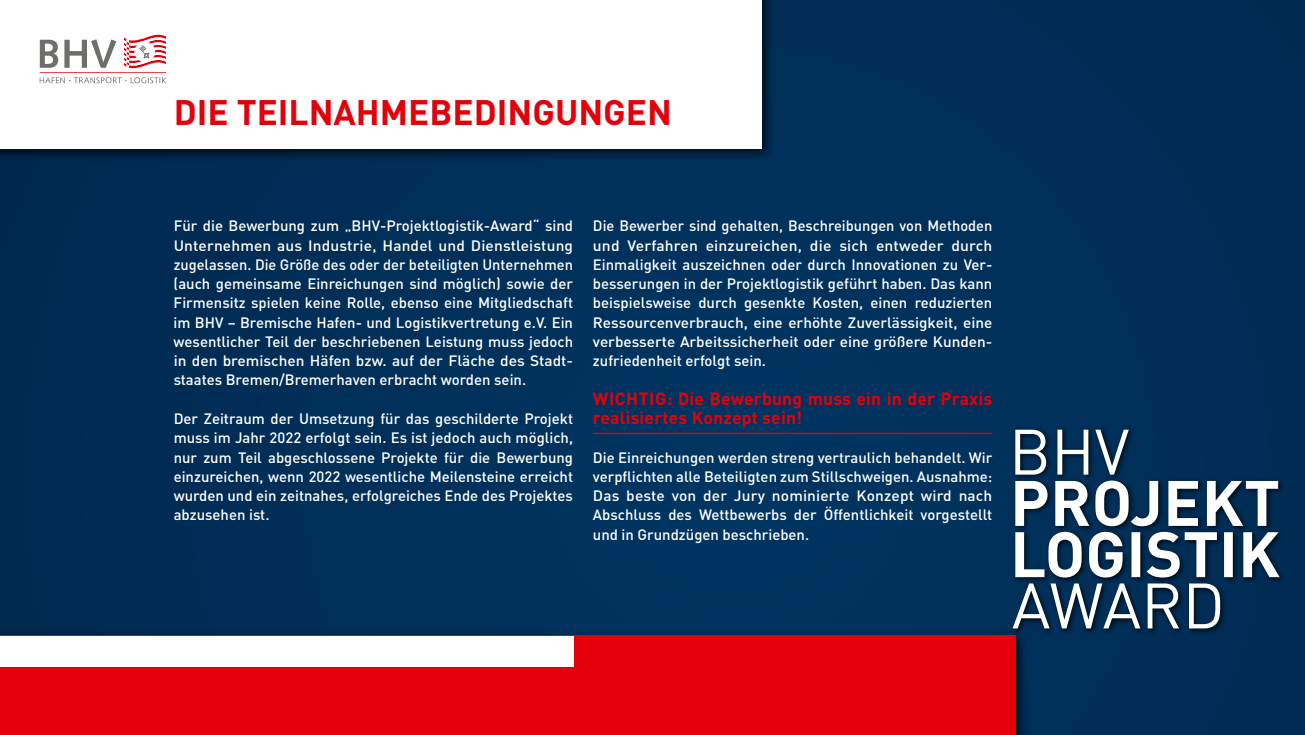
<style>
.page{position:relative;width:1305px;height:735px;background:#fff}
.page>*{position:absolute;margin:0;border:0;box-sizing:border-box;transform-origin:0 0}
.t1{font:700 35px "DIN";color:#e3000b}
.t2{font:700 17.5px/19.2px "DIN";letter-spacing:.01em;color:#e3000b}
.t3{font:500 14.88px/19.2px "DIN";color:#fff;text-align:justify}
</style>
<div class="page">
<div style="left:0;top:0;width:1305px;height:734px;background:#002f58"></div>
<div style="left:1009px;top:426px;width:277px;height:209px;background:#000;opacity:.75"></div>
<svg style="left:1015px;top:480px;width:264px;height:97px"></svg>
<svg style="left:1015px;top:429px;width:113px;height:45px"></svg>
<svg style="left:1012px;top:583px;width:208px;height:45px"></svg>
<div style="left:0;top:628px;width:1029px;height:106px;background:#000;opacity:.75"></div>
<div style="left:0;top:635px;width:1015px;height:99px;background:#e3000b"></div>
<div style="left:0;top:635px;width:573px;height:31px;background:#fff"></div>
<div style="left:0;top:0;width:775px;height:163px;background:#000;opacity:.75"></div>
<div style="left:0;top:0;width:761px;height:149px;background:#fff"></div>
<svg style="left:40px;top:34px;width:126px;height:49px"></svg>
<hr style="left:593px;top:432px;width:399px;height:2px;background:#e3000b">
<h1 class="t1" style="left:174px;top:90px;width:82px">Die Teil</h1>
<h1 class="t1" style="left:309px;top:90px;width:120px">nahmebedi</h1>
<h1 class="t1" style="left:507px;top:90px;width:166px">ngungen</h1>
<p class="t3" style="left:174px;top:216px;width:401px">Für die Bewerbung zum „BHV-Projektlogistik-Award“ sind U nternehmen aus Industrie, Handel und Dienstleistung zugelassen. Die Größe des oder der beteiligten U nternehmen (auch gemeinsame Einreichungen sind möglich) sowie der Firmensitz spielen keine Rolle, ebenso eine Mitgliedschaft im BHV – Bremische Hafen- und Logistikvertretung e.V. Ein wesentlicher Teil der beschriebenen Leistung muss jedoch in den bremischen Häfen bzw. auf der Fläche des Stadt&shy;staates Bremen/Bremerhaven erbracht worden sein.</p>
<p class="t3" style="left:174px;top:408px;width:401px">Der Zeitraum der U msetzung für das geschilderte Projekt muss im Jahr 2022 erfolgt sein. Es ist jedoch auch möglich, nur zum Teil abgeschlossene Projekte für die Bewerbung einzureichen, wenn 2022 wesentliche Meilensteine erreicht wurden und ein zeitnahes, erfolgreiches Ende des Projektes abzusehen ist.</p>
<p class="t3" style="left:593px;top:216px;width:401px">Die Bewerber sind gehalten, Beschreibungen von Methoden und Verfahren einzureichen, die sich entweder durch Einmaligkeit auszeichnen oder durch Innovationen zu Ver&shy;besserungen in der Projektlogistik geführt haben. Das kann beispielsweise durch gesenkte Kosten, einen reduzierten Ressourcenverbrauch, eine erhöhte Zuverlässigkeit, eine verbesserte Arbeitssicherheit oder eine größere Kunden&shy;zufriedenheit erfolgt sein.</p>
<p class="t2" style="left:593px;top:388px;width:401px">Wi chti g: Die Bewerbung muss ein in der Praxis realisiertes Konzept sein!</p>
<p class="t3" style="left:593px;top:447px;width:401px">Die Einreichungen werden streng vertraulich behandelt. Wir verpflichten alle Beteiligten zum Stillschweigen. Ausnahme:<br>Das beste von der Jury nominierte Konzept wird nach Abschluss des Wettbewerbs der Öffentlichkeit vorgestellt und in Grundzügen beschrieben.</p>
</div>
